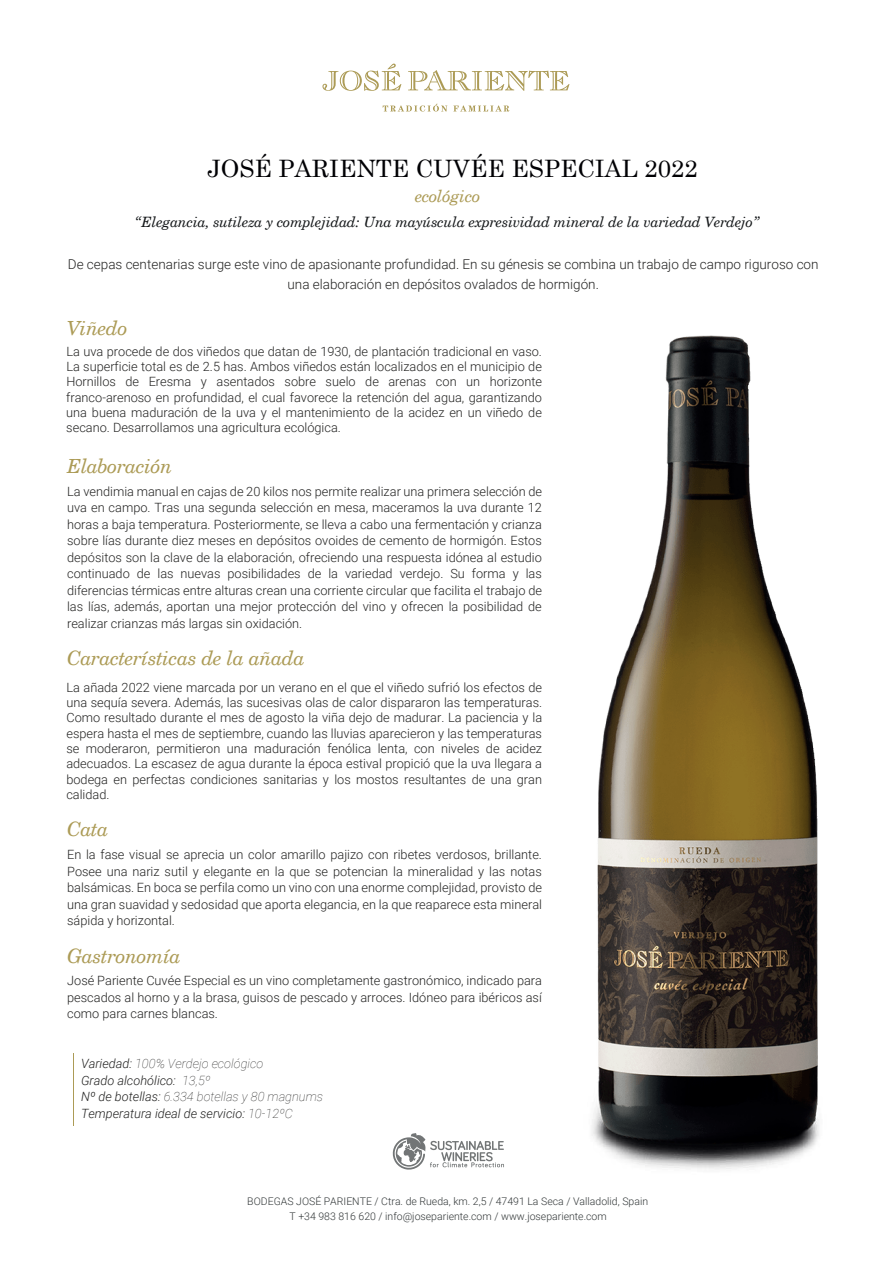
<style>
.page{position:relative;width:893px;height:1263px;background:#fff}
.page>*{position:absolute;margin:0;border:0;box-sizing:border-box;transform-origin:0 0}
.t1{font:24px "Century";color:#010104}
.t2{font:19.5px "Century Italic SWFTE";letter-spacing:-.01em;color:#ac9b56}
.t3{font:16.5px "Century Italic SWFTE";letter-spacing:-.01em;color:#ac9b56}
.t4{font:14.25px "Century Italic SWFTE";letter-spacing:-.005em;color:#15181a}
.t5{font:300 13.5px/19.5px "Roboto";color:#232322;text-align:center}
.t6{font:300 12.75px/16.5px "Roboto";color:#232322;text-align:justify}
.t7{font:italic 300 12.75px/16.5px "Roboto";color:#232322}
.t8{font:300 10.5px/15px "Roboto";color:#323738;text-align:center}
.s1{font-weight:100}
</style>
<div class="page">
<img style="left:392px;top:335px;width:427px;height:835px">
<svg style="left:322px;top:64px;width:247px;height:48px"></svg>
<hr style="left:73px;top:1053px;width:1px;height:73px;background:#ac9b56">
<svg style="left:393px;top:1133px;width:111px;height:36px"></svg>
<h1 class="t1" style="left:207px;top:148px;width:492px">JOSÉ PARIENTE CUVÉE ESPECIAL 2022</h1>
<p class="t4" style="left:135px;top:213px;width:627px">“Elegancia, sutileza y complejidad: Una mayúscula expresividad mineral de la variedad Verdejo”</p>
<p class="t3" style="left:415px;top:186px;width:67px">ecológico</p>
<p class="t5" style="left:68px;top:254px;width:752px">De cepas centenarias surge este vino de apasionante profundidad. En su génesis se combina un trabajo de campo riguroso con una elaboración en depósitos ovalados de hormigón.</p>
<h2 class="t2" style="left:67px;top:316px;width:62px">Viñedo</h2>
<p class="t6" style="left:66px;top:343px;width:477px;line-height:15.3px">La uva procede de dos viñedos que datan de 1930, de plantación tradicional en vaso.<br>La superficie total es de 2.5 has. Ambos viñedos están localizados en el municipio de Hornillos de Eresma y asentados sobre suelo de arenas con un horizonte franco-arenoso en profundidad, el cual favorece la retención del agua, garantizando una buena maduración de la uva y el mantenimiento de la acidez en un viñedo de secano. Desarrollamos una agricultura ecológica.</p>
<h2 class="t2" style="left:67px;top:454px;width:107px">Elaboración</h2>
<p class="t6" style="left:67px;top:483px;width:477px">La vendimia manual en cajas de 20 kilos nos permite realizar una primera selección de uva en campo. Tras una segunda selección en mesa, maceramos la uva durante 12 horas a baja temperatura. Posteriormente, se lleva a cabo una fermentación y crianza sobre lías durante diez meses en depósitos ovoides de cemento de hormigón. Estos depósitos son la clave de la elaboración, ofreciendo una respuesta idónea al estudio continuado de las nuevas posibilidades de la variedad verdejo. Su forma y las diferencias térmicas entre alturas crean una corriente circular que facilita el trabajo de las lías, además, aportan una mejor protección del vino y ofrecen la posibilidad de realizar crianzas más largas sin oxidación.</p>
<h2 class="t2" style="left:67px;top:646px;width:239px">Características de la añada</h2>
<p class="t6" style="left:66px;top:679px;width:477px;line-height:15.3px">La añada 2022 viene marcada por un verano en el que el viñedo sufrió los efectos de una sequía severa. Además, las sucesivas olas de calor dispararon las temperaturas.<br>Como resultado durante el mes de agosto la viña dejo de madurar. La paciencia y la espera hasta el mes de septiembre, cuando las lluvias aparecieron y las temperaturas se moderaron, permitieron una maduración fenólica lenta, con niveles de acidez adecuados. La escasez de agua durante la época estival propició que la uva llegara a bodega en perfectas condiciones sanitarias y los mostos resultantes de una gran calidad.</p>
<h2 class="t2" style="left:67px;top:817px;width:43px">Cata</h2>
<p class="t6" style="left:67px;top:846px;width:476px">En la fase visual se aprecia un color amarillo pajizo con ribetes verdosos, brillante.<br>Posee una nariz sutil y elegante en la que se potencian la mineralidad y las notas balsámicas. En boca se perfila como un vino con una enorme complejidad, provisto de una gran suavidad y sedosidad que aporta elegancia, en la que reaparece esta mineral sápida y horizontal.</p>
<h2 class="t2" style="left:67px;top:943px;width:115px">Gastronomía</h2>
<p class="t6" style="left:67px;top:972px;width:476px">José Pariente Cuvée Especial es un vino completamente gastronómico, indicado para pescados al horno y a la brasa, guisos de pescado y arroces. Idóneo para ibéricos así como para carnes blancas.</p>
<p class="t7" style="left:81px;top:1055px;width:244px">Variedad: <span class="s1">100% Verdejo ecológico<br></span>Grado alcohólico: <span class="s1">13,5º<br></span>Nº de botellas: <span class="s1">6.334 botellas y 80 magnums </span>Temperatura ideal de servicio: <span class="s1">10-12ºC</span></p>
<p class="t8" style="left:247px;top:1193px;width:402px">BODEGAS JOSÉ PARIENTE / Ctra. de Rueda, km. 2,5 / 47491 La Seca / Valladolid, Spain<br>T +34 983 816 620 / info@josepariente.com / www.josepariente.com</p>
</div>
